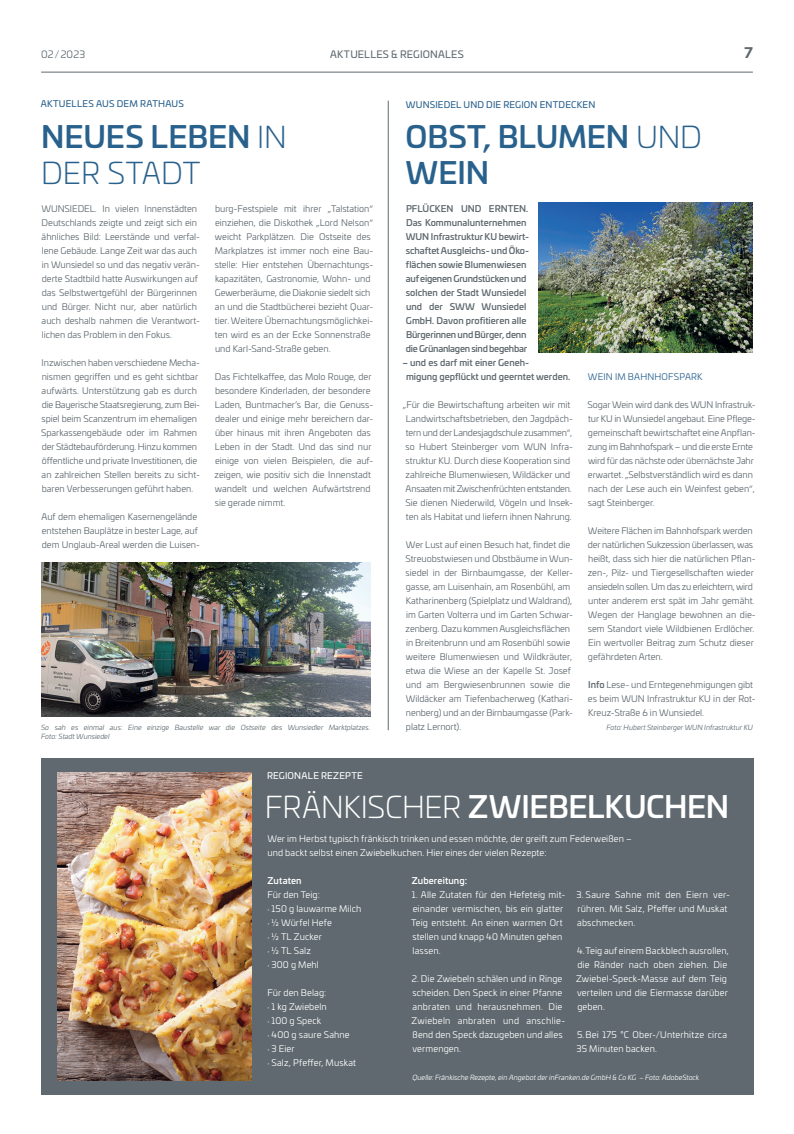
<style>
.page{position:relative;width:794px;height:1134px;background:#fff}
.page>*{position:absolute;margin:0;border:0;box-sizing:border-box;transform-origin:0 0}
.t1{font:500 30px/36px "Univia Pro";letter-spacing:-.005em;color:#29618d}
.t2{font:500 30px "Univia Pro";letter-spacing:-.01em;color:#fff}
.t3{font:700 14px "Univia Pro";color:#5f696f}
.t4{font:10px "Univia Pro";letter-spacing:.025em;color:#5f696f}
.t5{font:10px "Univia Pro";letter-spacing:.01em;color:#5f696f}
.t6{font:9px/14px "Univia Pro";color:#5f696f}
.t7{font:9px/14px "Univia Pro";letter-spacing:.015em;color:#fff}
.t8{font:500 9px/14px "Univia Pro";letter-spacing:-.005em;color:#5f696f}
.t9{font:9px "Univia Pro";letter-spacing:.02em;color:#29618d}
.t10{font:500 9px "Univia Pro";letter-spacing:.015em;color:#fff}
.t11{font:9px "Univia Pro";letter-spacing:.02em;color:#29618d}
.t12{font:9px "Univia Pro";letter-spacing:.02em;color:#fff}
.t13{font:italic 7px/8.4px "Univia Pro";color:#5f696f}
.t14{font:italic 7px "Univia Pro";letter-spacing:.005em;color:#fff}
.s1{font-weight:300}
.s2{font-weight:500}
.s3{font-family:"Minion Pro"}
</style>
<div class="page">
<hr style="left:41px;top:72px;width:712px;height:1px;background:#5f696f">
<div style="left:41px;top:758px;width:712px;height:336px;background:#5f696f"></div>
<img style="left:538px;top:202px;width:215px;height:150px">
<hr style="left:388px;top:101px;width:1px;height:629px;background:#5f696f">
<img style="left:42px;top:562px;width:329px;height:154px">
<img style="left:57px;top:772px;width:194px;height:308px">
<p class="t5" style="left:41px;top:47px;width:45px">02/2023</p>
<p class="t4" style="left:330px;top:47px;width:135px">AKTUELLES &amp; REGIONALES</p>
<h2 class="t3" style="left:744px;top:41px;width:10px">7</h2>
<p class="t9" style="left:41px;top:97px;width:145px">AKTUELLES AUS DEM RATHAUS</p>
<h1 class="t1" style="left:41px;top:117px;width:247px">NEUES LEBEN <span class="s1">IN<br>DER STADT</span></h1>
<p class="t6" style="left:41px;top:201px;width:160px">WUNSIEDEL. In vielen Innenstädten Deutschlands zeigte und zeigt sich ein ähnliches Bild: Leerstände und verfal&shy;lene Gebäude. Lange Zeit war das auch in Wunsiedel so und das negativ verän&shy;derte Stadtbild hatte Auswirkungen auf das Selbstwertgefühl der Bürgerinnen und Bürger. Nicht nur, aber natürlich auch deshalb nahmen die Verantwort&shy;lichen das Problem in den Fokus.</p>
<p class="t6" style="left:41px;top:355px;width:160px">Inzwischen haben verschiedene Mecha&shy;nismen gegriffen und es geht sichtbar aufwärts. Unterstützung gab es durch die Bayerische Staatsregierung, zum Bei&shy;spiel beim Scanzentrum im ehemaligen Sparkassengebäude oder im Rahmen der Städtebauförderung. Hinzu kommen öffentliche und private Investitionen, die an zahlreichen Stellen bereits zu sicht&shy;baren Verbesserungen geführt haben.</p>
<p class="t6" style="left:41px;top:509px;width:160px">Auf dem ehemaligen Kasernengelände entstehen Bauplätze in bester Lage, auf dem Unglaub-Areal werden die Luisen-</p>
<p class="t6" style="left:215px;top:201px;width:160px">burg-Festspiele mit ihrer „Talstation“ einziehen, die Diskothek „Lord Nelson“ weicht Parkplätzen. Die Ostseite des Markplatzes ist immer noch eine Bau&shy;stelle: Hier entstehen Übernachtungs&shy;kapazitäten, Gastronomie, Wohn- und Gewerberäume, die Diakonie siedelt sich an und die Stadtbücherei bezieht Quar&shy;tier. Weitere Übernachtungsmöglichkei&shy;ten wird es an der Ecke Sonnenstraße und Karl-Sand-Straße geben.</p>
<p class="t6" style="left:214px;top:369px;width:160px">Das Fichtelkaffee, das Molo Rouge, der besondere Kinderladen, der besondere Laden, Buntmacher’s Bar, die Genuss&shy;dealer und einige mehr bereichern dar&shy;über hinaus mit ihren Angeboten das Leben in der Stadt. Und das sind nur einige von vielen Beispielen, die auf&shy;zeigen, wie positiv sich die Innenstadt wandelt und welchen Aufwärtstrend sie gerade nimmt.</p>
<p class="t13" style="left:41px;top:723px;width:331px">So sah es einmal aus: Eine einzige Baustelle war die Ostseite des Wunsiedler Marktplatzes.<br>Foto: Stadt Wunsiedel</p>
<p class="t12" style="left:267px;top:769px;width:97px">REGIONALE REZEPTE</p>
<p class="t9" style="left:406px;top:98px;width:191px">WUNSIEDEL UND DIE REGION ENTDECKEN</p>
<h1 class="t1" style="left:406px;top:117px;width:298px">OBST, BLUMEN <span class="s1">UND<br></span>WEIN</h1>
<p class="t8" style="left:406px;top:201px;width:125px">PFLÜCKEN UND ERNTEN.<br>Das Kommunalunternehmen<br>WUN Infrastruktur KU bewirt&shy;schaftet Ausgleichs- und Öko&shy;flächen sowie Blumenwiesen auf eigenen Grundstücken und solchen der Stadt Wunsiedel und der SWW Wunsiedel<br>GmbH. Davon profitieren alle<br>Bürgerinnen und Bürger, denn die Grünanlagen sind begehbar</p>
<p class="t8" style="left:406px;top:355px;width:166px;text-indent:-4px">– und es darf mit einer Geneh-<br>migung gepflückt und geerntet werden.</p>
<p class="t6" style="left:403px;top:397px;width:172px">„Für die Bewirtschaftung arbeiten wir mit Landwirtschaftsbetrieben, den Jagdpäch&shy;tern und der Landesjagdschule zusammen“, so Hubert Steinberger vom WUN Infra&shy;struktur KU. Durch diese Kooperation sind zahlreiche Blumenwiesen, Wildäcker und Ansaaten mit Zwischenfrüchten entstanden.<br>Sie dienen Niederwild, Vögeln und Insek&shy;ten als Habitat und liefern ihnen Nahrung.</p>
<p class="t6" style="left:405px;top:538px;width:169px">Wer Lust auf einen Besuch hat, findet die Streuobstwiesen und Obstbäume in Wun&shy;siedel in der Birnbaumgasse, der Keller&shy;gasse, am Luisenhain, am Rosenbühl, am Katharinenberg (Spielplatz und Waldrand), im Garten Volterra und im Garten Schwar&shy;zenberg. Dazu kommen Ausgleichsflächen in Breitenbrunn und am Rosenbühl sowie weitere Blumenwiesen und Wildkräuter, etwa die Wiese an der Kapelle St. Josef und am Bergwiesenbrunnen sowie die Wildäcker am Tiefenbacherweg (Kathari&shy;nenberg) und an der Birnbaumgasse (Park&shy;platz Lernort).</p>
<p class="t11" style="left:588px;top:370px;width:116px">WEIN IM BAHNHOFSPARK</p>
<p class="t6" style="left:587px;top:398px;width:170px">Sogar Wein wird dank des WUN Infrastruk&shy;tur KU in Wunsiedel angebaut. Eine Pflege&shy;gemeinschaft bewirtschaftet eine Anpflan&shy;zung im Bahnhofspark – und die erste Ernte wird für das nächste oder übernächste Jahr erwartet. „Selbstverständlich wird es dann nach der Lese auch ein Weinfest geben“, sagt Steinberger.</p>
<p class="t6" style="left:588px;top:524px;width:169px">Weitere Flächen im Bahnhofspark werden der natürlichen Sukzession überlassen, was heißt, dass sich hier die natürlichen Pflan&shy;zen-, Pilz- und Tiergesellschaften wieder ansiedeln sollen. Um das zu erleichtern, wird unter anderem erst spät im Jahr gemäht.<br>Wegen der Hanglage bewohnen an die&shy;sem Standort viele Wildbienen Erdlöcher.<br>Ein wertvoller Beitrag zum Schutz dieser gefährdeten Arten.</p>
<p class="t6" style="left:588px;top:678px;width:169px"><span class="s2">Info</span> Lese- und Erntegenehmigungen gibt es beim WUN Infrastruktur KU in der Rot-<br>Kreuz-Straße 6 in Wunsiedel.</p>
<p class="t13" style="left:606px;top:723px;width:148px">Foto: Hubert Steinberger WUN Infrastruktur KU</p>
<h1 class="t2" style="left:265px;top:784px;width:466px"><span class="s1">FRÄNKISCHER</span> ZWIEBELKUCHEN</h1>
<p class="t7" style="left:267px;top:831px;width:366px">Wer im Herbst typisch fränkisch trinken und essen möchte, der greift zum Federweißen – und backt selbst einen Zwiebelkuchen. Hier eines der vielen Rezepte:</p>
<p class="t10" style="left:267px;top:874px;width:36px">Zutaten</p>
<p class="t7" style="left:267px;top:888px;width:95px">Für den Teig:<br><span class="s3">·</span> 150 g lauwarme Milch <span class="s3">·</span> ½ Würfel Hefe<br><span class="s3">·</span> ½ TL Zucker<br><span class="s3">·</span> ½ TL Salz<br><span class="s3">·</span> 300 g Mehl</p>
<p class="t7" style="left:267px;top:986px;width:90px">Für den Belag:<br><span class="s3">·</span> 1 kg Zwiebeln<br><span class="s3">·</span> 100 g Speck<br><span class="s3">·</span> 400 g saure Sahne<br><span class="s3">·</span> 3 Eier<br><span class="s3">·</span> Salz, Pfeffer, Muskat</p>
<p class="t10" style="left:412px;top:874px;width:57px">Zubereitung:</p>
<p class="t7" style="left:411px;top:887px;width:156px">1. Alle Zutaten für den Hefeteig mit&shy;einander vermischen, bis ein glatter<br>Teig entsteht. An einen warmen Ort stellen und knapp 40 Minuten gehen lassen.</p>
<p class="t7" style="left:411px;top:971px;width:155px">2. Die Zwiebeln schälen und in Ringe scheiden. Den Speck in einer Pfanne anbraten und herausnehmen. Die<br>Zwiebeln anbraten und anschlie&shy;ßend den Speck dazugeben und alles vermengen.</p>
<p class="t7" style="left:576px;top:887px;width:155px">3. Saure Sahne mit den Eiern ver&shy;rühren. Mit Salz, Pfeffer und Muskat abschmecken.</p>
<p class="t7" style="left:576px;top:943px;width:154px">4.Teig auf einem Backblech ausrollen, die Ränder nach oben ziehen. Die<br>Zwiebel-Speck-Masse auf dem Teig verteilen und die Eiermasse darüber geben.</p>
<p class="t7" style="left:576px;top:1028px;width:152px">5.Bei 175 °C Ober-/Unterhitze circa<br>35 Minuten backen.</p>
<p class="t14" style="left:412px;top:1072px;width:288px">Quelle: Fränkische Rezepte, ein Angebot der inFranken.de GmbH &amp; Co KG – Foto: AdobeStock</p>
</div>
